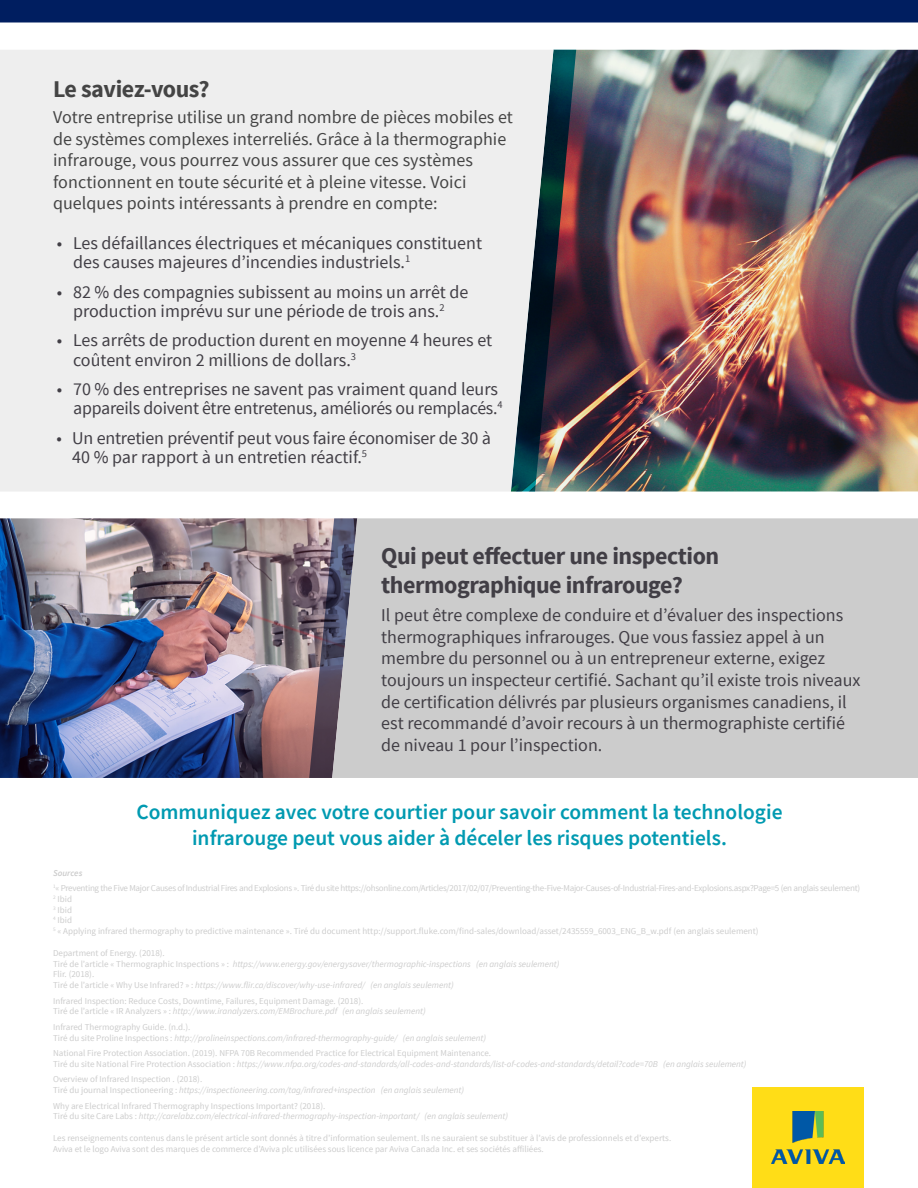
<style>
.page{position:relative;width:918px;height:1188px;background:#fff}
.page>*{position:absolute;margin:0;border:0;box-sizing:border-box;transform-origin:0 0}
.t1{font:700 24px/28.5px "Source Sans Pro";letter-spacing:-.02em;color:#413e45}
.t2{font:700 24px "Source Sans Pro";letter-spacing:-.02em;color:#444}
.t3{font:600 21.45px/25.8px "Source Sans Pro";color:#009ab1;text-align:center}
.t4{font:18px/21.6px "Source Sans Pro";color:#413e45}
.t5{font:18px/21.6px "Source Sans Pro";color:#444}
.t6{font:9px/10.8px "Source Sans Pro";color:#ccc}
.t7{font:italic 9px/10.8px "Source Sans Pro";color:#ccc}
.t8{font:9px "Source Sans Pro";letter-spacing:-.03em;color:#ccc}
.t9{font:italic 600 9px "Source Sans Pro";color:#ccc}
.s1{font-style:normal}
.s2{font-style:italic}
</style>
<div class="page">
<img style="left:578px;top:50px;width:340px;height:442px">
<img style="left:553px;top:50px;width:25px;height:442px">
<div style="left:0;top:50px;width:553px;height:442px;background:#eee"></div>
<div style="left:0;top:0;width:918px;height:23px;background:#001e60"></div>
<img style="left:0;top:518px;width:309px;height:260px">
<svg style="left:309px;top:518px;width:23px;height:260px;background:#786470"></svg>
<div style="left:332px;top:518px;width:586px;height:260px;background:#ccc"></div>
<div style="left:752px;top:1087px;width:112px;height:101px;background:#ffdd17"></div>
<img style="left:771px;top:1112px;width:74px;height:51px">
<p class="t2" style="left:53px;top:73px;width:158px">Le saviez-vous?</p>
<p class="t5" style="left:53px;top:106px;width:461px">Votre entreprise utilise un grand nombre de pièces mobiles et de systèmes complexes interreliés. Grâce à la thermographie infrarouge, vous pourrez vous assurer que ces systèmes fonctionnent en toute sécurité et à pleine vitesse. Voici quelques points intéressants à prendre en compte:</p>
<p class="t4" style="left:73px;top:234px;width:411px;line-height:19.5px;text-indent:-16px">• Les défaillances électriques et mécaniques constituent des causes majeures d’incendies industriels.<sup>1</sup></p>
<p class="t4" style="left:57px;top:282px;width:413px;line-height:19.5px;text-align:center">• 82 % des compagnies subissent au moins un arrêt de production imprévu sur une période de trois ans.<sup>2</sup></p>
<p class="t4" style="left:73px;top:331px;width:421px;line-height:19.5px;text-indent:-16px">• Les arrêts de production durent en moyenne 4 heures et coûtent environ 2 millions de dollars.<sup>3</sup></p>
<p class="t4" style="left:57px;top:380px;width:447px;line-height:19.5px;text-align:right">• 70 % des entreprises ne savent pas vraiment quand leurs appareils doivent être entretenus, améliorés ou remplacés.<sup>4</sup></p>
<p class="t4" style="left:72px;top:428px;width:420px;line-height:19.5px;text-indent:-16px">• Un entretien préventif peut vous faire économiser de 30 à<br>40 % par rapport à un entretien réactif.<sup>5</sup></p>
<p class="t1" style="left:381px;top:543px;width:340px">Qui peut effectuer une inspection thermographique infrarouge?</p>
<p class="t4" style="left:381px;top:605px;width:481px">Il peut être complexe de conduire et d’évaluer des inspections thermographiques infrarouges. Que vous fassiez appel à un membre du personnel ou à un entrepreneur externe, exigez toujours un inspecteur certifié. Sachant qu’il existe trois niveaux de certification délivrés par plusieurs organismes canadiens, il est recommandé d’avoir recours à un thermographiste certifié de niveau 1 pour l’inspection.</p>
<p class="t3" style="left:136px;top:799px;width:648px">Communiquez avec votre courtier pour savoir comment la technologie infrarouge peut vous aider à déceler les risques potentiels.</p>
<p class="t9" style="left:53px;top:867px;width:31px">Sources</p>
<p class="t8" style="left:53px;top:882px;width:809px"><sup>1</sup>« Preventing the Five Major Causes of Industrial Fires and Explosions ». Tiré du site https://ohsonline.com/Articles/2017/02/07/Preventing-the-Five-Major-Causes-of-Industrial-Fires-and-Explosions.aspx?Page=5 (en anglais seulement)</p>
<p class="t6" style="left:53px;top:894px;width:20px"><sup>2</sup> Ibid</p>
<p class="t6" style="left:53px;top:904px;width:20px"><sup>3</sup> Ibid</p>
<p class="t6" style="left:53px;top:915px;width:20px"><sup>4</sup> Ibid</p>
<p class="t6" style="left:53px;top:926px;width:707px"><sup>5</sup> « Applying infrared thermography to predictive maintenance ». Tiré du document http://support.fluke.com/find-sales/download/asset/2435559_6003_ENG_B_w.pdf (en anglais seulement)</p>
<p class="t7" style="left:53px;top:947px;width:508px"><span class="s1">Department of Energy. (2018).<br>Tiré de l’article « Thermographic Inspections » :</span> https://www.energy.gov/energysaver/thermographic-inspections (en anglais seulement)</p>
<p class="t7" style="left:53px;top:969px;width:402px"><span class="s1">Flir. (2018).<br>Tiré de l’article « Why Use Infrared? » :</span> https://www.flir.ca/discover/why-use-infrared/ (en anglais seulement)</p>
<p class="t6" style="left:53px;top:995px;width:374px">Infrared Inspection: Reduce Costs, Downtime, Failures, Equipment Damage. (2018).<br>Tiré de l’article « IR Analyzers » : <span class="s2">http://www.iranalyzers.com/EMBrochure.pdf (en anglais seulement)</span></p>
<p class="t7" style="left:53px;top:1021px;width:435px"><span class="s1">Infrared Thermography Guide. (n.d.).<br>Tiré du site Proline Inspections :</span> http://prolineinspections.com/infrared-thermography-guide/ (en anglais seulement)</p>
<p class="t6" style="left:53px;top:1048px;width:695px">National Fire Protection Association. (2019). NFPA 70B Recommended Practice for Electrical Equipment Maintenance.<br>Tiré du site National Fire Protection Association : <span class="s2">https://www.nfpa.org/codes-and-standards/all-codes-and-standards/list-of-codes-and-standards/detail?code=70B (en anglais seulement)</span></p>
<p class="t7" style="left:53px;top:1074px;width:413px"><span class="s1">Overview of Infrared Inspection . (2018).<br>Tiré du journal Inspectioneering :</span> https://inspectioneering.com/tag/infrared+inspection (en anglais seulement)</p>
<p class="t7" style="left:53px;top:1100px;width:456px"><span class="s1">Why are Electrical Infrared Thermography Inspections Important? (2018).<br>Tiré du site Care Labs :</span> http://carelabz.com/electrical-infrared-thermography-inspection-important/ (en anglais seulement)</p>
<p class="t6" style="left:53px;top:1133px;width:620px">Les renseignements contenus dans le présent article sont donnés à titre d’information seulement. Ils ne sauraient se substituer à l’avis de professionnels et d’experts.</p>
<p class="t6" style="left:53px;top:1144px;width:492px">Aviva et le logo Aviva sont des marques de commerce d’Aviva plc utilisées sous licence par Aviva Canada Inc. et ses sociétés affiliées.</p>
</div>
